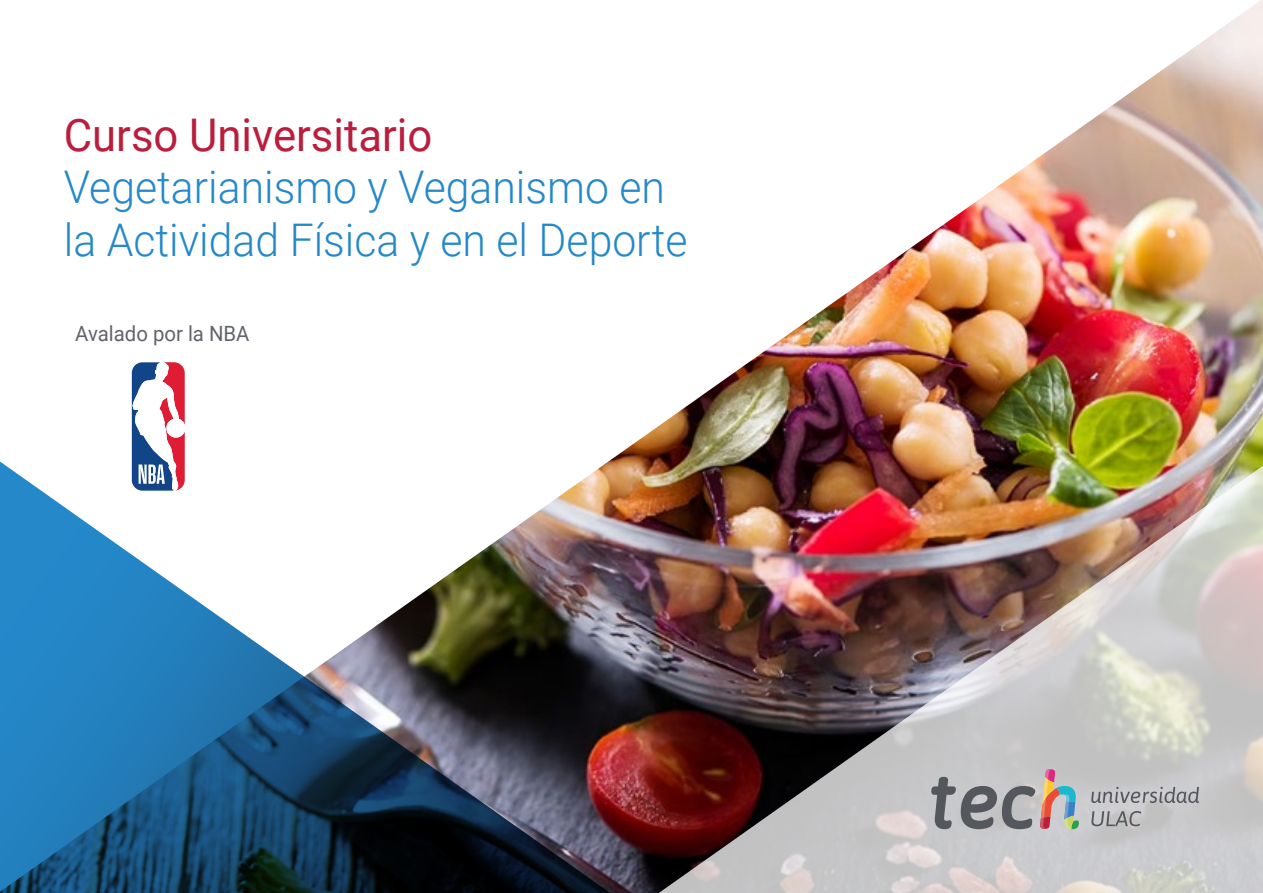
<style>
.page{position:relative;width:1263px;height:893px;background:#fff}
.page>*{position:absolute;margin:0;border:0;box-sizing:border-box;transform-origin:0 0}
.t1{font:300 45px/52.5px "Roboto";color:#2488c9;scale:.95 1}
.t2{font:45px "Roboto";color:#ba1e3c}
.t3{font:21px "Roboto";color:#61646a}
</style>
<div class="page">
<img style="left:131px;top:0;width:1132px;height:451px">
<img style="left:0;top:446px;width:640px;height:447px">
<img style="left:634px;top:451px;width:629px;height:442px">
<svg style="left:132px;top:362px;width:53px;height:129px"></svg>
<svg style="left:931px;top:769px;width:148px;height:60px;background:#a5a2a3"></svg>
<svg style="left:1091px;top:787px;width:108px;height:16px;background:#a9aaae"></svg>
<svg style="left:1091px;top:811px;width:50px;height:15px"></svg>
<p class="t2" style="left:64px;top:103px;width:370px">Curso Universitario</p>
<p class="t1" style="left:64px;top:159px;width:658px">Vegetarianismo y Veganismo en la Actividad Física y en el Deporte</p>
<p class="t3" style="left:75px;top:318px;width:176px">Avalado por la NBA</p>
</div>
